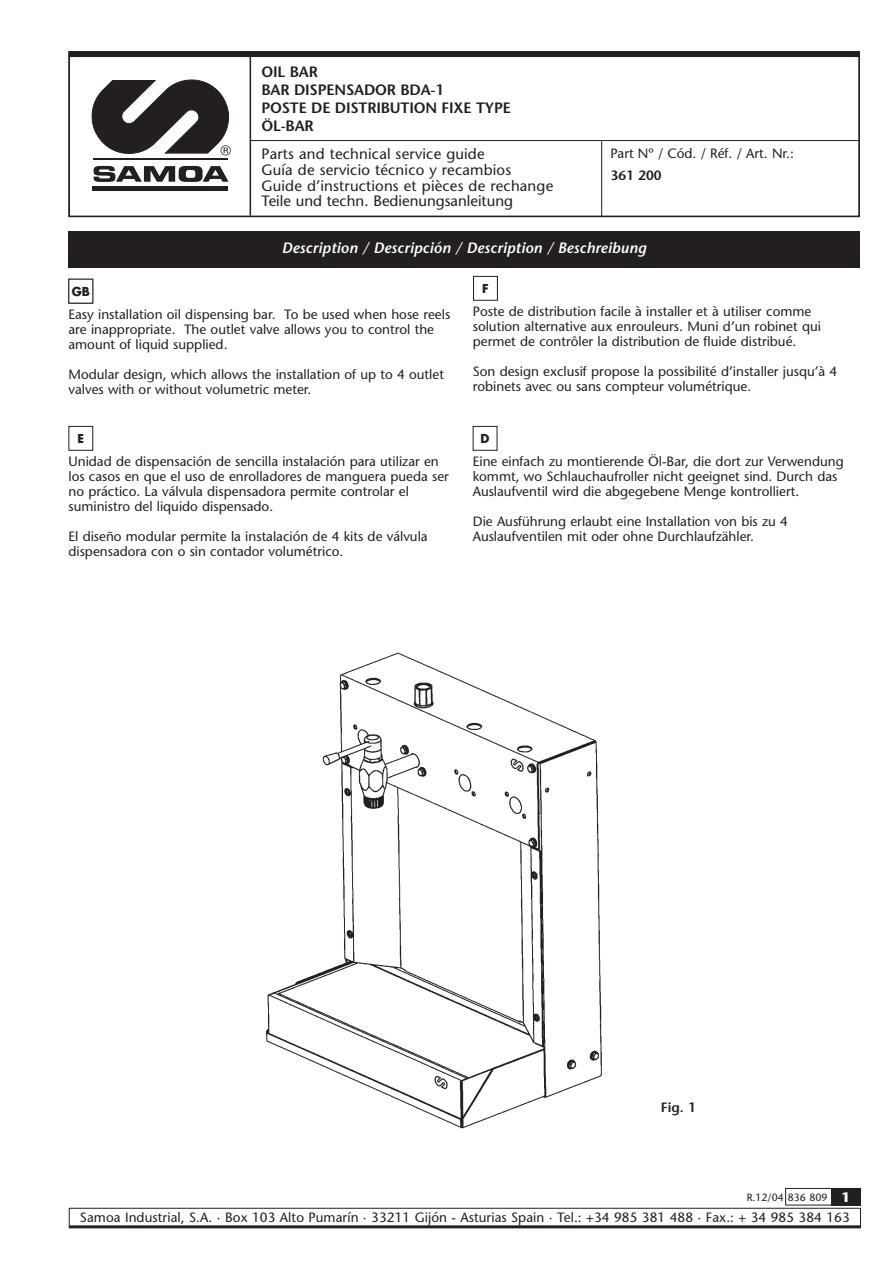
<style>
.page{position:relative;width:893px;height:1263px;background:#fff}
.page>*{position:absolute;margin:0;border:0;box-sizing:border-box;transform-origin:0 0}
.t1{font:15px/15.6px "Stone Sans";letter-spacing:.01em;color:#231f20}
.t2{font:600 15px/18px "Stone Sans";letter-spacing:-.01em;color:#231f20}
.t3{font:italic 600 15px "Stone Sans";letter-spacing:.01em;color:#fff}
.t4{font:13.5px/15px "Stone Sans";color:#231f20}
.t5{font:600 13.5px "Stone Sans";color:#231f20}
.t6{font:700 12px "Futura";color:#231f20}
.t7{font:10.5px "Stone Sans";color:#231f20}
.s1{font-weight:700;font-size:13.5px;color:#fff}
</style>
<div class="page">
<div style="left:830px;top:1188px;width:30px;height:17px;background:#231f20"></div>
<hr style="left:69px;top:1225px;width:791px;height:3px;background:#231f20">
<div style="left:785px;top:1188px;width:75px;height:17px;border:1px solid #231f20"></div>
<hr style="left:69px;top:1208px;width:791px;height:1px;background:#231f20">
<svg style="left:860px;top:1208px;width:1px;height:20px"></svg>
<svg style="left:69px;top:1209px;width:1px;height:19px"></svg>
<div style="left:68px;top:56px;width:791px;height:161px;border:2px solid #231f20"></div>
<div style="left:68px;top:231px;width:791px;height:36px;background:#231f20"></div>
<hr style="left:251px;top:140px;width:608px;height:1px;background:#231f20">
<svg style="left:91px;top:79px;width:140px;height:103px"></svg>
<hr style="left:92px;top:187px;width:136px;height:4px;background:#231f20">
<hr style="left:249px;top:56px;width:2px;height:160px;background:#231f20">
<div style="left:68px;top:51px;width:791px;height:6px;background:#231f20"></div>
<img style="left:266px;top:652px;width:336px;height:477px">
<div style="left:68px;top:279px;width:25px;height:24px;border:1px solid #231f20"></div>
<div style="left:68px;top:426px;width:25px;height:25px;border:1px solid #231f20"></div>
<div style="left:472px;top:426px;width:25px;height:25px;border:1px solid #231f20"></div>
<div style="left:473px;top:276px;width:25px;height:25px;border:1px solid #231f20"></div>
<hr style="left:601px;top:141px;width:1px;height:76px;background:#231f20">
<p class="t2" style="left:261px;top:64px;width:251px">OIL BAR<br>BAR DISPENSADOR BDA-1<br>POSTE DE DISTRIBUTION FIXE TYPE<br>ÖL-BAR</p>
<p class="t1" style="left:261px;top:147px;width:293px">Parts and technical service guide<br>Guía de servicio técnico y recambios Guide d’instructions et pièces de rechange Teile und techn. Bedienungsanleitung</p>
<p class="t4" style="left:610px;top:148px;width:185px">Part Nº / Cód. / Réf. / Art. Nr.:</p>
<p class="t5" style="left:610px;top:170px;width:52px">361 200</p>
<p class="t6" style="left:72px;top:286px;width:20px">GB</p>
<p class="t3" style="left:282px;top:242px;width:366px">Description / Descripción / Description / Beschreibung</p>
<p class="t6" style="left:482px;top:283px;width:8px">F</p>
<p class="t4" style="left:68px;top:308px;width:383px">Easy installation oil dispensing bar. To be used when hose reels are inappropriate. The outlet valve allows you to control the amount of liquid supplied.</p>
<p class="t4" style="left:68px;top:368px;width:377px">Modular design, which allows the installation of up to 4 outlet valves with or without volumetric meter.</p>
<p class="t6" style="left:77px;top:433px;width:8px">E</p>
<p class="t4" style="left:68px;top:455px;width:382px">Unidad de dispensación de sencilla instalación para utilizar en los casos en que el uso de enrolladores de manguera pueda ser no práctico. La válvula dispensadora permite controlar el suministro del liquido dispensado.</p>
<p class="t4" style="left:68px;top:530px;width:360px">El diseño modular permite la instalación de 4 kits de válvula dispensadora con o sin contador volumétrico.</p>
<p class="t4" style="left:472px;top:305px;width:350px">Poste de distribution facile à installer et à utiliser comme solution alternative aux enrouleurs. Muni d’un robinet qui permet de contrôler la distribution de fluide distribué.</p>
<p class="t4" style="left:472px;top:365px;width:366px">Son design exclusif propose la possibilité d’installer jusqu’à 4 robinets avec ou sans compteur volumétrique.</p>
<p class="t6" style="left:480px;top:433px;width:11px">D</p>
<p class="t4" style="left:472px;top:455px;width:372px">Eine einfach zu montierende Öl-Bar, die dort zur Verwendung kommt, wo Schlauchaufroller nicht geeignet sind. Durch das<br>Auslaufventil wird die abgegebene Menge kontrolliert.</p>
<p class="t4" style="left:472px;top:515px;width:316px">Die Ausführung erlaubt eine Installation von bis zu 4<br>Auslaufventilen mit oder ohne Durchlaufzähler.</p>
<p class="t5" style="left:661px;top:1102px;width:36px">Fig. 1</p>
<p class="t7" style="left:746px;top:1193px;width:105px">R.12/04 836 809 <span class="s1">1</span></p>
<p class="t4" style="left:80px;top:1211px;width:771px">Samoa Industrial, S.A. · Box 103 Alto Pumarín · 33211 Gijón - Asturias Spain · Tel.: +34 985 381 488 · Fax.: + 34 985 384 163</p>
</div>
